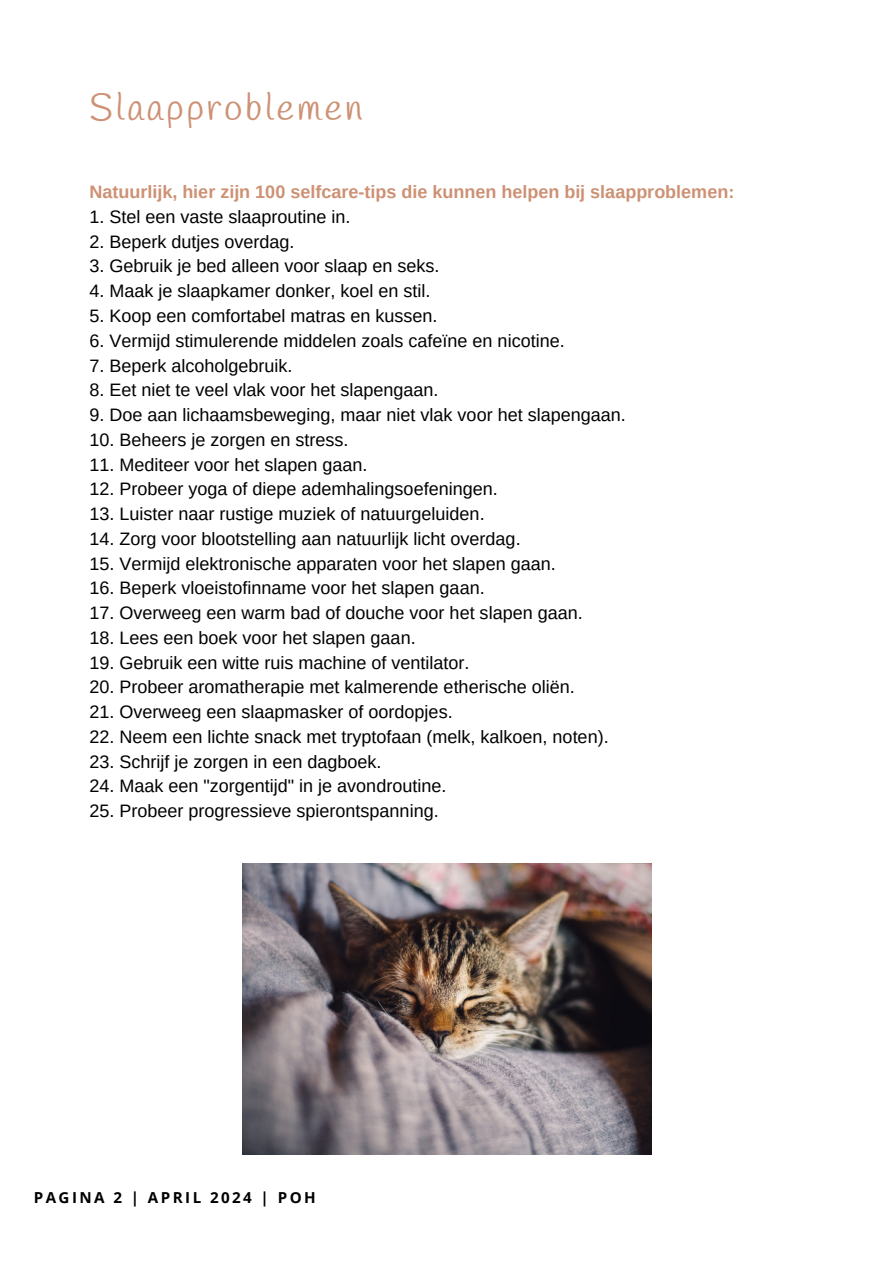
<style>
.page{position:relative;width:894px;height:1264px;background:#fff}
.page>*{position:absolute;margin:0;border:0;box-sizing:border-box;transform-origin:0 0}
.t1{font:37.5px "Handlee";letter-spacing:.07em;color:#cd9174}
.t2{font:18px "Arimo";color:#000}
.t3{font:700 18px "Arimo";color:#cd9174}
.t4{font:700 15.15px "Open Sans";letter-spacing:.16em;color:#000}
</style>
<div class="page">
<img style="left:242px;top:864px;width:409px;height:290px">
<p class="t1" style="left:89px;top:85px;width:275px">Slaapproblemen</p>
<h1 class="t3" style="left:89px;top:182px;width:646px">Natuurlijk, hier zijn 100 selfcare-tips die kunnen helpen bij slaapproblemen:</h1>
<h1 class="t2" style="left:89px;top:207px;width:262px">1. Stel een vaste slaaproutine in.</h1>
<h1 class="t2" style="left:89px;top:231px;width:206px">2. Beperk dutjes overdag.</h1>
<h1 class="t2" style="left:89px;top:256px;width:351px">3. Gebruik je bed alleen voor slaap en seks.</h1>
<h1 class="t2" style="left:89px;top:281px;width:342px">4. Maak je slaapkamer donker, koel en stil.</h1>
<h1 class="t2" style="left:89px;top:306px;width:349px">5. Koop een comfortabel matras en kussen.</h1>
<h1 class="t2" style="left:89px;top:330px;width:476px">6. Vermijd stimulerende middelen zoals cafeïne en nicotine.</h1>
<h1 class="t2" style="left:89px;top:355px;width:205px">7. Beperk alcoholgebruik.</h1>
<h1 class="t2" style="left:89px;top:380px;width:350px">8. Eet niet te veel vlak voor het slapengaan.</h1>
<h1 class="t2" style="left:89px;top:405px;width:538px">9. Doe aan lichaamsbeweging, maar niet vlak voor het slapengaan.</h1>
<h1 class="t2" style="left:89px;top:429px;width:260px">10. Beheers je zorgen en stress.</h1>
<h1 class="t2" style="left:89px;top:454px;width:279px">11. Mediteer voor het slapen gaan.</h1>
<h1 class="t2" style="left:89px;top:479px;width:410px">12. Probeer yoga of diepe ademhalingsoefeningen.</h1>
<h1 class="t2" style="left:89px;top:504px;width:396px">13. Luister naar rustige muziek of natuurgeluiden.</h1>
<h1 class="t2" style="left:89px;top:528px;width:432px">14. Zorg voor blootstelling aan natuurlijk licht overdag.</h1>
<h1 class="t2" style="left:89px;top:553px;width:468px">15. Vermijd elektronische apparaten voor het slapen gaan.</h1>
<h1 class="t2" style="left:89px;top:578px;width:396px">16. Beperk vloeistofinname voor het slapen gaan.</h1>
<h1 class="t2" style="left:89px;top:603px;width:495px">17. Overweeg een warm bad of douche voor het slapen gaan.</h1>
<h1 class="t2" style="left:89px;top:627px;width:328px">18. Lees een boek voor het slapen gaan.</h1>
<h1 class="t2" style="left:89px;top:652px;width:381px">19. Gebruik een witte ruis machine of ventilator.</h1>
<h1 class="t2" style="left:89px;top:677px;width:486px">20. Probeer aromatherapie met kalmerende etherische oliën.</h1>
<h1 class="t2" style="left:89px;top:702px;width:365px">21. Overweeg een slaapmasker of oordopjes.</h1>
<h1 class="t2" style="left:89px;top:726px;width:520px">22. Neem een lichte snack met tryptofaan (melk, kalkoen, noten).</h1>
<h1 class="t2" style="left:89px;top:751px;width:293px">23. Schrijf je zorgen in een dagboek.</h1>
<h1 class="t2" style="left:89px;top:776px;width:358px">24. Maak een "zorgentijd" in je avondroutine.</h1>
<h1 class="t2" style="left:89px;top:801px;width:351px">25. Probeer progressieve spierontspanning.</h1>
<p class="t4" style="left:34px;top:1186px;width:283px">PAGINA 2 | APRIL 2024 | POH</p>
</div>
